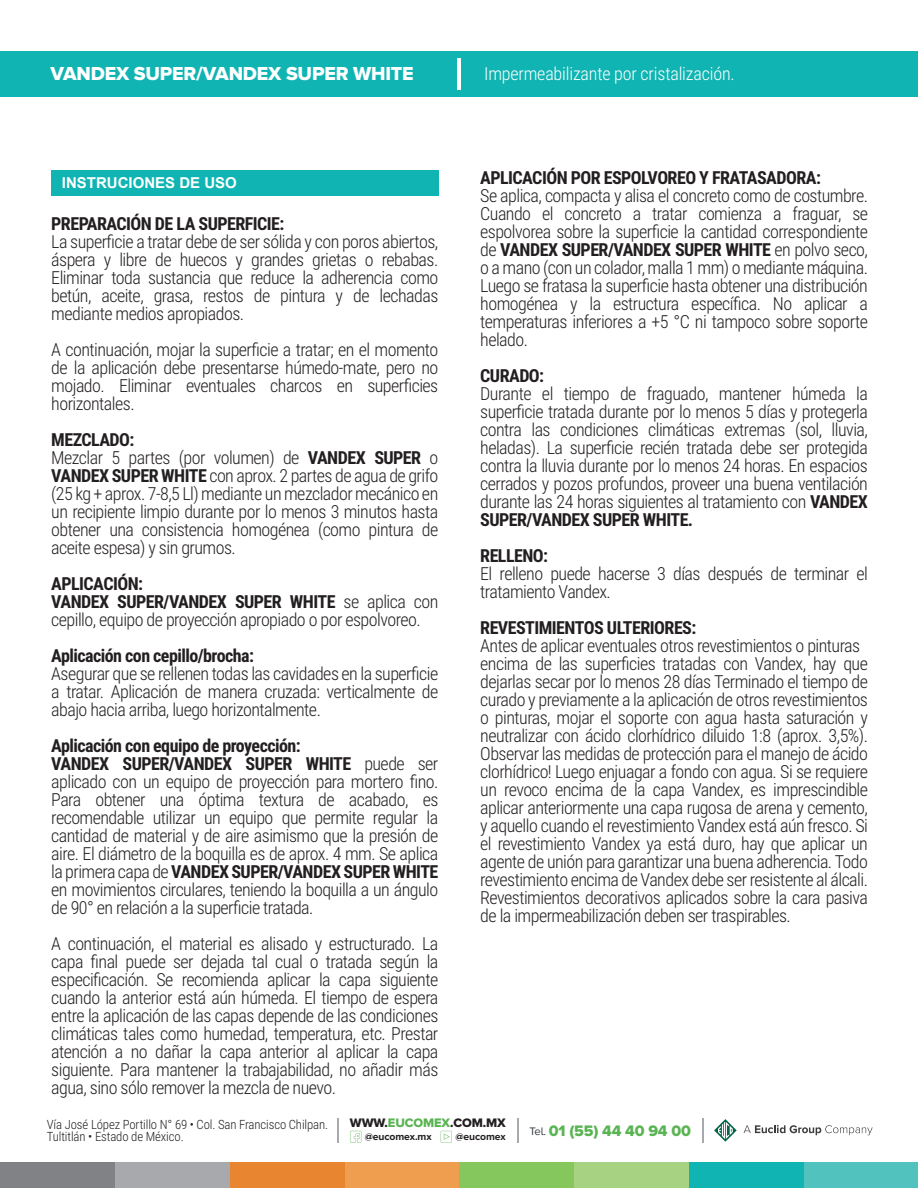
<style>
.page{position:relative;width:918px;height:1188px;background:#fff}
.page>*{position:absolute;margin:0;border:0;box-sizing:border-box;transform-origin:0 0}
.t1{font:19.5px "Proxima Nova A Extrabld";letter-spacing:-.01em;color:#fff}
.t2{font:300 18px/18px "Roboto Condensed";letter-spacing:-.03em;color:#231f20;text-align:justify}
.t3{font:700 18px "Roboto Condensed";letter-spacing:-.03em;color:#231f20}
.t4{font:300 18px "Roboto Condensed";letter-spacing:-.01em;color:#fff}
.t5{font:15.75px "Proxima Nova A Extrabld";letter-spacing:-.01em;color:#5ab453}
.t6{font:700 15px "Arial";color:#fff}
.t7{font:300 12.75px/12.8px "Roboto Condensed";letter-spacing:-.01em;color:#231f20}
.t8{font:12.75px "Proxima Nova A Extrabld";letter-spacing:-.01em;color:#231f20}
.t9{font:700 10.35px "Proxima Nova A";letter-spacing:-.01em;color:#231f20}
.s1{font-weight:700}
.s2{font-family:"Proxima Nova A";font-size:11.25px;color:#333739}
.s3{color:#5ab453}
</style>
<div class="page">
<div style="left:51px;top:170px;width:387px;height:26px;background:#10b5b3"></div>
<div style="left:804px;top:1162px;width:114px;height:26px;background:#52c2bf"></div>
<div style="left:689px;top:1162px;width:115px;height:26px;background:#10b5b3"></div>
<div style="left:574px;top:1162px;width:115px;height:26px;background:#a6d281"></div>
<div style="left:459px;top:1162px;width:115px;height:26px;background:#85c65d"></div>
<div style="left:345px;top:1162px;width:114px;height:26px;background:#ee9e4e"></div>
<div style="left:230px;top:1162px;width:115px;height:26px;background:#e88530"></div>
<div style="left:115px;top:1162px;width:115px;height:26px;background:#a8a9ad"></div>
<div style="left:0;top:1162px;width:115px;height:26px;background:#808285"></div>
<svg style="left:714px;top:1119px;width:23px;height:23px"></svg>
<svg style="left:744px;top:1125px;width:129px;height:10px"></svg>
<svg style="left:441px;top:1131px;width:11px;height:12px"></svg>
<svg style="left:350px;top:1131px;width:11px;height:12px"></svg>
<svg style="left:702px;top:1118px;width:1px;height:25px"></svg>
<svg style="left:517px;top:1118px;width:1px;height:25px"></svg>
<hr style="left:337px;top:1118px;width:2px;height:25px;background:#a8a9ad">
<div style="left:0;top:51px;width:918px;height:45px;background:#10b5b3"></div>
<hr style="left:457px;top:58px;width:4px;height:31px;background:#fff">
<p class="t1" style="left:51px;top:62px;width:365px">VANDEX SUPER/VANDEX SUPER WHITE</p>
<p class="t4" style="left:484px;top:61px;width:252px">Impermeabilizante por cristalización.</p>
<p class="t3" style="left:480px;top:165px;width:342px">APLICACIÓN POR ESPOLVOREO Y FRATASADORA:</p>
<p class="t2" style="left:480px;top:186px;width:389px">Se aplica, compacta y alisa el concreto como de costumbre.<br>Cuando el concreto a tratar comienza a fraguar, se espolvorea sobre la superficie la cantidad correspondiente de <span class="s1">VANDEX SUPER/VANDEX SUPER WHITE</span> en polvo seco, o a mano (con un colador, malla 1 mm) o mediante máquina.<br>Luego se fratasa la superficie hasta obtener una distribución homogénea y la estructura específica. No aplicar a temperaturas inferiores a +5 °C ni tampoco sobre soporte helado.</p>
<p class="t3" style="left:480px;top:363px;width:65px">CURADO:</p>
<p class="t2" style="left:480px;top:384px;width:389px">Durante el tiempo de fraguado, mantener húmeda la superficie tratada durante por lo menos 5 días y protegerla contra las condiciones climáticas extremas (sol, lluvia, heladas). La superficie recién tratada debe ser protegida contra la lluvia durante por lo menos 24 horas. En espacios cerrados y pozos profundos, proveer una buena ventilación durante las 24 horas siguientes al tratamiento con <span class="s1">VANDEX SUPER/VANDEX SUPER WHITE.</span></p>
<p class="t3" style="left:480px;top:543px;width:69px">RELLENO:</p>
<p class="t2" style="left:480px;top:564px;width:389px">El relleno puede hacerse 3 días después de terminar el tratamiento Vandex.</p>
<p class="t3" style="left:480px;top:615px;width:218px">REVESTIMIENTOS ULTERIORES:</p>
<p class="t2" style="left:480px;top:636px;width:389px;text-align:left">Antes de aplicar eventuales otros revestimientos o pinturas encima de las superficies tratadas con Vandex, hay que dejarlas secar por lo menos 28 días Terminado el tiempo de curado y previamente a la aplicación de otros revestimientos o pinturas, mojar el soporte con agua hasta saturación y neutralizar con ácido clorhídrico diluido 1:8 (aprox. 3,5%).<br>Observar las medidas de protección para el manejo de ácido clorhídrico! Luego enjuagar a fondo con agua. Si se requiere un revoco encima de la capa Vandex, es imprescindible aplicar anteriormente una capa rugosa de arena y cemento, y aquello cuando el revestimiento Vandex está aún fresco. Si el revestimiento Vandex ya está duro, hay que aplicar un agente de unión para garantizar una buena adherencia. Todo revestimiento encima de Vandex debe ser resistente al álcali.<br>Revestimientos decorativos aplicados sobre la cara pasiva de la impermeabilización deben ser traspirables.</p>
<p class="t6" style="left:62px;top:173px;width:177px">INSTRUCIONES DE USO</p>
<p class="t3" style="left:51px;top:211px;width:235px">PREPARACIÓN DE LA SUPERFICIE:</p>
<p class="t2" style="left:51px;top:232px;width:389px">La superficie a tratar debe de ser sólida y con poros abiertos, áspera y libre de huecos y grandes grietas o rebabas.<br>Eliminar toda sustancia que reduce la adherencia como betún, aceite, grasa, restos de pintura y de lechadas mediante medios apropiados.</p>
<p class="t2" style="left:51px;top:340px;width:389px">A continuación, mojar la superficie a tratar; en el momento de la aplicación debe presentarse húmedo-mate, pero no mojado. Eliminar eventuales charcos en superficies horizontales.</p>
<p class="t2" style="left:51px;top:430px;width:389px;text-align:left"><span class="s1">MEZCLADO:<br></span>Mezclar 5 partes (por volumen) de <span class="s1">VANDEX SUPER</span> o <span class="s1">VANDEX SUPER WHITE</span> con aprox. 2 partes de agua de grifo (25 kg + aprox. 7-8,5 Ll) mediante un mezclador mecánico en un recipiente limpio durante por lo menos 3 minutos hasta obtener una consistencia homogénea (como pintura de aceite espesa) y sin grumos.</p>
<p class="t2" style="left:51px;top:574px;width:389px;text-align:left"><span class="s1">APLICACIÓN:<br>VANDEX SUPER/VANDEX SUPER WHITE</span> se aplica con cepillo, equipo de proyección apropiado o por espolvoreo.</p>
<p class="t3" style="left:51px;top:643px;width:204px">Aplicación con cepillo/brocha:</p>
<p class="t2" style="left:51px;top:664px;width:389px">Asegurar que se rellenen todas las cavidades en la superficie a tratar. Aplicación de manera cruzada: verticalmente de abajo hacia arriba, luego horizontalmente.</p>
<p class="t2" style="left:51px;top:736px;width:389px;text-align:left"><span class="s1">Aplicación con equipo de proyección:<br>VANDEX SUPER/VANDEX SUPER WHITE</span> puede ser aplicado con un equipo de proyección para mortero fino.<br>Para obtener una óptima textura de acabado, es recomendable utilizar un equipo que permite regular la cantidad de material y de aire asimismo que la presión de aire. El diámetro de la boquilla es de aprox. 4 mm. Se aplica la primera capa de <span class="s1">VANDEX SUPER/VANDEX SUPER WHITE </span>en movimientos circulares, teniendo la boquilla a un ángulo de 90° en relación a la superficie tratada.</p>
<p class="t2" style="left:51px;top:934px;width:389px">A continuación, el material es alisado y estructurado. La capa final puede ser dejada tal cual o tratada según la especificación. Se recomienda aplicar la capa siguiente cuando la anterior está aún húmeda. El tiempo de espera entre la aplicación de las capas depende de las condiciones climáticas tales como humedad, temperatura, etc. Prestar atención a no dañar la capa anterior al aplicar la capa siguiente. Para mantener la trabajabilidad, no añadir más agua, sino sólo remover la mezcla de nuevo.</p>
<p class="t7" style="left:47px;top:1117px;width:283px">Vía José López Portillo N° 69 • Col. San Francisco Chilpan.<br>Tultitlán • Estado de México.</p>
<p class="t5" style="left:529px;top:1121px;width:163px"><span class="s2">Tel.</span> 01 (55) 44 40 94 00</p>
<p class="t8" style="left:350px;top:1115px;width:157px">WWW.<span class="s3">EUCOMEX</span>.COM.MX</p>
<p class="t9" style="left:365px;top:1131px;width:68px">@eucomex.mx</p>
<p class="t9" style="left:456px;top:1131px;width:52px">@eucomex</p>
</div>
